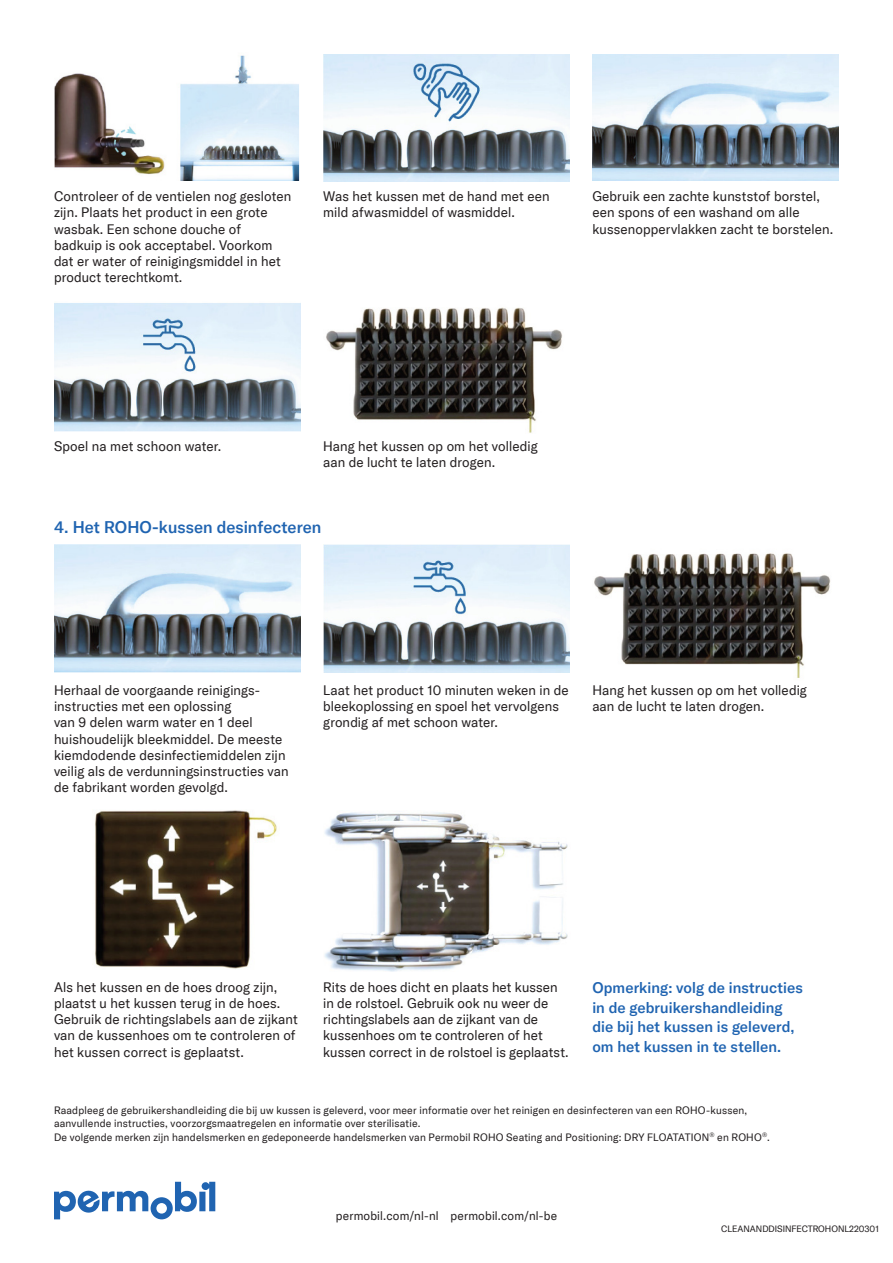
<style>
.page{position:relative;width:893px;height:1263px;background:#fff}
.page>*{position:absolute;margin:0;border:0;box-sizing:border-box;transform-origin:0 0}
.Small_headlines{font:500 16.5px "GT America";letter-spacing:.005em;color:#2064b1}
.Note_text{font:500 15px/19.5px "GT America";letter-spacing:.005em;color:#2064b1}
.Bodytext{font:13.5px/16.2px "GT America";letter-spacing:.01em;color:#231f20}
.t1{font:12px "GT America";letter-spacing:.015em;color:#231f20}
.t2{font:10.5px/13.5px "GT America";letter-spacing:.02em;color:#231f20}
.t3{font:9px "GT America";color:#231f20}
</style>
<div class="page">
<svg style="left:54px;top:1182px;width:161px;height:37px"></svg>
<img style="left:54px;top:55px;width:246px;height:125px">
<img style="left:323px;top:54px;width:247px;height:127px">
<img style="left:592px;top:54px;width:247px;height:126px">
<img style="left:95px;top:810px;width:182px;height:159px">
<img style="left:324px;top:812px;width:244px;height:160px">
<img style="left:54px;top:303px;width:247px;height:129px">
<img style="left:326px;top:307px;width:236px;height:126px">
<img style="left:54px;top:545px;width:247px;height:128px">
<img style="left:323px;top:545px;width:246px;height:128px">
<img style="left:594px;top:553px;width:237px;height:125px">
<p class="Bodytext" style="left:54px;top:188px;width:239px">Controleer of de ventielen nog gesloten zijn. Plaats het product in een grote wasbak. Een schone douche of badkuip is ook acceptabel. Voorkom dat er water of reinigingsmiddel in het product terechtkomt.</p>
<p class="Bodytext" style="left:592px;top:188px;width:243px">Gebruik een zachte kunststof borstel, een spons of een washand om alle kussenoppervlakken zacht te borstelen.</p>
<p class="Bodytext" style="left:323px;top:188px;width:228px">Was het kussen met de hand met een mild afwasmiddel of wasmiddel.</p>
<p class="Bodytext" style="left:54px;top:438px;width:169px">Spoel na met schoon water.</p>
<p class="Bodytext" style="left:323px;top:438px;width:216px">Hang het kussen op om het volledig aan de lucht te laten drogen.</p>
<p class="Small_headlines" style="left:54px;top:517px;width:269px">4. Het ROHO-kussen desinfecteren</p>
<p class="Bodytext" style="left:54px;top:682px;width:236px">Herhaal de voorgaande reinigings&shy;instructies met een oplossing<br>van 9 delen warm water en 1 deel huishoudelijk bleekmiddel. De meeste kiemdodende desinfectiemiddelen zijn veilig als de verdunningsinstructies van de fabrikant worden gevolgd.</p>
<p class="Bodytext" style="left:323px;top:682px;width:247px">Laat het product 10 minuten weken in de bleekoplossing en spoel het vervolgens grondig af met schoon water.</p>
<p class="Bodytext" style="left:592px;top:682px;width:216px">Hang het kussen op om het volledig aan de lucht te laten drogen.</p>
<p class="Bodytext" style="left:54px;top:979px;width:245px">Als het kussen en de hoes droog zijn, plaatst u het kussen terug in de hoes.<br>Gebruik de richtingslabels aan de zijkant van de kussenhoes om te controleren of het kussen correct is geplaatst.</p>
<p class="Bodytext" style="left:323px;top:979px;width:247px">Rits de hoes dicht en plaats het kussen in de rolstoel. Gebruik ook nu weer de richtingslabels aan de zijkant van de kussenhoes om te controleren of het kussen correct in de rolstoel is geplaatst.</p>
<p class="Note_text" style="left:592px;top:978px;width:212px">Opmerking: volg de instructies in de gebruikershandleiding die bij het kussen is geleverd, om het kussen in te stellen.</p>
<p class="t2" style="left:54px;top:1103px;width:695px">Raadpleeg de gebruikershandleiding die bij uw kussen is geleverd, voor meer informatie over het reinigen en desinfecteren van een ROHO-kussen, aanvullende instructies, voorzorgsmaatregelen en informatie over sterilisatie.</p>
<p class="t2" style="left:54px;top:1130px;width:717px">De volgende merken zijn handelsmerken en gedeponeerde handelsmerken van Permobil ROHO Seating and Positioning: DRY FLOATATION<sup>®</sup> en ROHO<sup>®</sup>.</p>
<p class="t1" style="left:336px;top:1209px;width:223px">permobil.com/nl-nl permobil.com/nl-be</p>
<p class="t3" style="left:721px;top:1223px;width:159px">CLEANANDDISINFECTROHONL220301</p>
</div>
